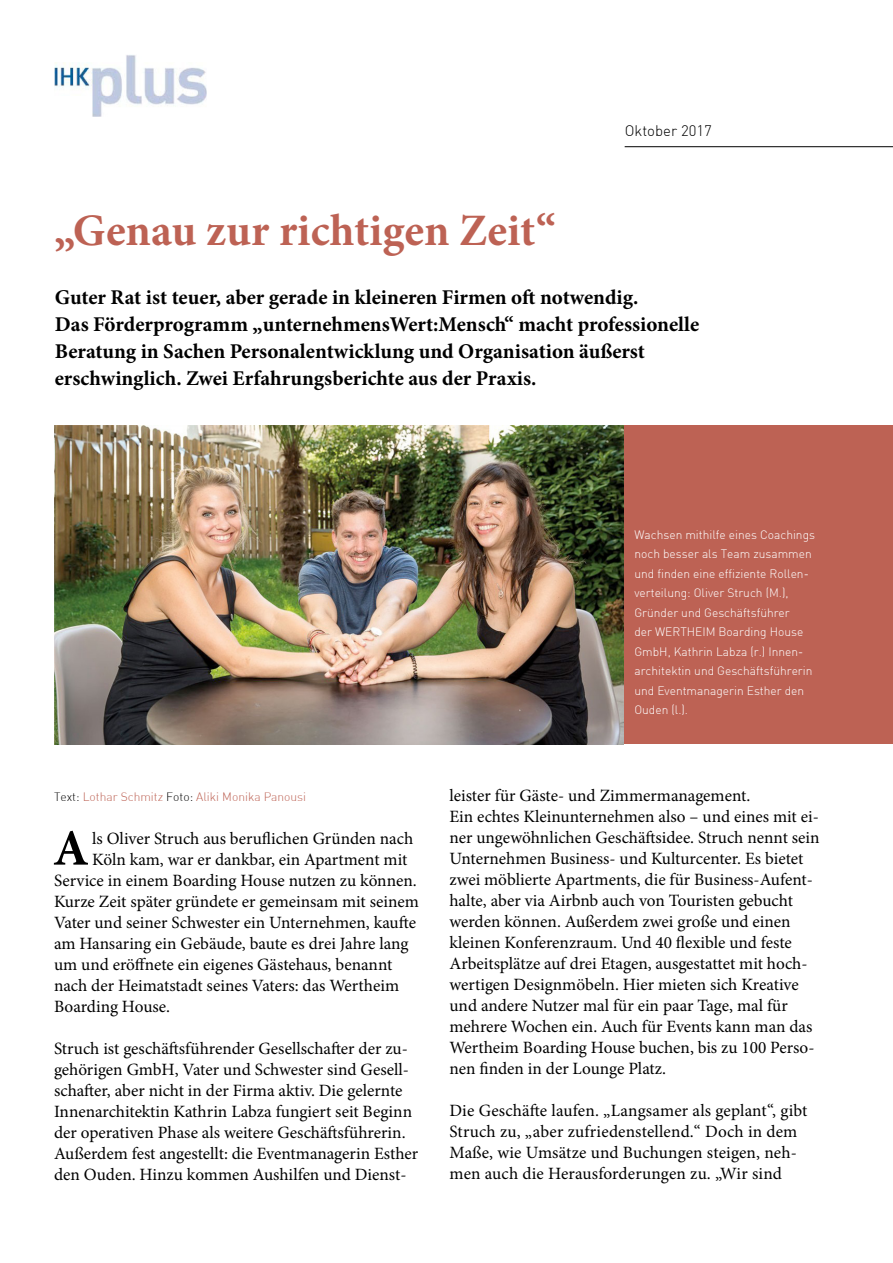
<style>
.page{position:relative;width:893px;height:1263px;background:#fff}
.page>*{position:absolute;margin:0;border:0;box-sizing:border-box;transform-origin:0 0}
.t1{font:700 51px "Minion Pro";color:#000}
.t2{font:700 45px "Minion Pro";color:#bd6254}
.t3{font:700 21px/27px "Minion Pro";color:#000}
.t4{font:17.25px/21px "Minion Pro";color:#000}
.t5{font:300 15px "DIN";color:#000}
.t6{font:300 12px/19.5px "DIN";color:#fff}
.t7{font:12px "DIN Light";color:#bd6254}
.s1{color:#000}
</style>
<div class="page">
<hr style="left:625px;top:146px;width:268px;height:1px;background:#000">
<div style="left:585px;top:425px;width:308px;height:319px;background:#bd6254"></div>
<img style="left:55px;top:55px;width:152px;height:62px">
<img style="left:54px;top:425px;width:570px;height:319px">
<h2 class="t2" style="left:54px;top:199px;width:504px">„Genau zur richtigen Zeit“</h2>
<p class="t5" style="left:625px;top:121px;width:89px">Oktober 2017</p>
<p class="t3" style="left:55px;top:284px;width:646px">Guter Rat ist teuer, aber gerade in kleineren Firmen oft notwendig.<br>Das Förderprogramm „unternehmensWert:Mensch“ macht professionelle Beratung in Sachen Personalentwicklung und Organisation äußerst erschwinglich. Zwei Erfahrungsberichte aus der Praxis.</p>
<p class="t7" style="left:54px;top:790px;width:254px"><span class="s1">Text:</span> Lothar Schmitz <span class="s1">Foto:</span> Aliki Monika Panousi</p>
<p class="t4" style="left:92px;top:828px;width:322px">ls Oliver Struch aus beruflichen Gründen nach</p>
<p class="t4" style="left:92px;top:849px;width:317px">Köln kam, war er dankbar, ein Apartment mit</p>
<p class="t4" style="left:54px;top:870px;width:364px">Service in einem Boarding House nutzen zu können.</p>
<p class="t4" style="left:54px;top:891px;width:367px">Kurze Zeit später gründete er gemeinsam mit seinem</p>
<p class="t4" style="left:54px;top:912px;width:364px">Vater und seiner Schwester ein Unternehmen, kaufte</p>
<p class="t4" style="left:54px;top:933px;width:356px">am Hansaring ein Gebäude, baute es drei Jahre lang</p>
<p class="t4" style="left:54px;top:954px;width:340px">um und eröffnete ein eigenes Gästehaus, benannt</p>
<p class="t4" style="left:54px;top:975px;width:347px">nach der Heimatstadt seines Vaters: das Wertheim</p>
<p class="t4" style="left:54px;top:996px;width:118px">Boarding House.</p>
<p class="t4" style="left:54px;top:1038px;width:366px">Struch ist geschäftsführender Gesellschafter der zu&shy;gehörigen GmbH, Vater und Schwester sind Gesell&shy;schafter, aber nicht in der Firma aktiv. Die gelernte Innenarchitektin Kathrin Labza fungiert seit Beginn der operativen Phase als weitere Geschäftsführerin.<br>Außerdem fest angestellt: die Eventmanagerin Esther den Ouden. Hinzu kommen Aushilfen und Dienst-</p>
<h1 class="t1" style="left:53px;top:812px;width:38px">A</h1>
<p class="t6" style="left:634px;top:525px;width:182px">Wachsen mithilfe eines Coachings noch besser als Team zusammen und finden eine effiziente Rollen&shy;verteilung: Oliver Struch (M.),<br>Gründer und Geschäftsführer<br>der WERTHEIM Boarding House<br>GmbH, Kathrin Labza (r.) Innen&shy;architektin und Geschäftsführerin und Eventmanagerin Esther den<br>Ouden (l.).</p>
<p class="t4" style="left:449px;top:785px;width:372px">leister für Gäste- und Zimmermanagement.<br>Ein echtes Kleinunternehmen also – und eines mit ei&shy;ner ungewöhnlichen Geschäftsidee. Struch nennt sein Unternehmen Business- und Kulturcenter. Es bietet zwei möblierte Apartments, die für Business-Aufent&shy;halte, aber via Airbnb auch von Touristen gebucht werden können. Außerdem zwei große und einen kleinen Konferenzraum. Und 40 flexible und feste Arbeitsplätze auf drei Etagen, ausgestattet mit hoch&shy;wertigen Designmöbeln. Hier mieten sich Kreative und andere Nutzer mal für ein paar Tage, mal für mehrere Wochen ein. Auch für Events kann man das Wertheim Boarding House buchen, bis zu 100 Perso&shy;nen finden in der Lounge Platz.</p>
<p class="t4" style="left:449px;top:1100px;width:359px">Die Geschäfte laufen. „Langsamer als geplant“, gibt Struch zu, „aber zufriedenstellend.“ Doch in dem Maße, wie Umsätze und Buchungen steigen, neh&shy;men auch die Herausforderungen zu. „Wir sind</p>
</div>
